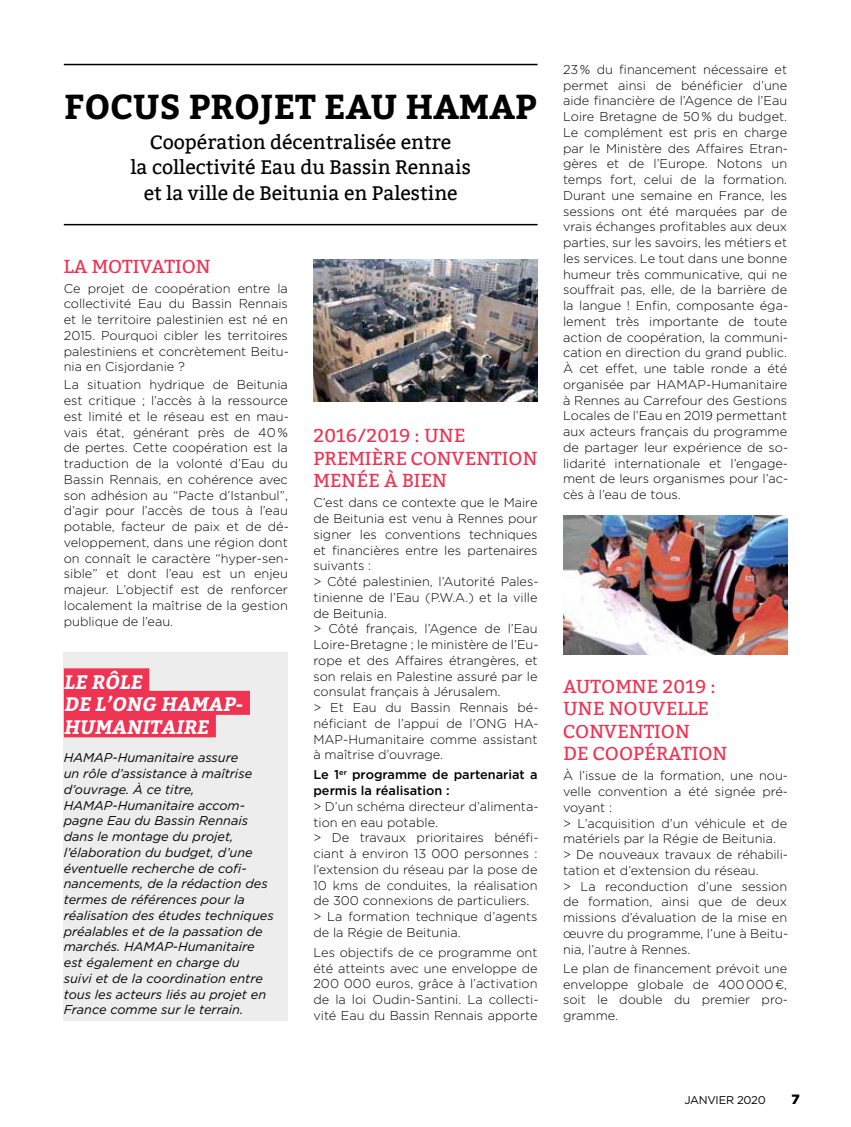
<style>
.page{position:relative;width:851px;height:1127px;background:#fff}
.page>*{position:absolute;margin:0;border:0;box-sizing:border-box;transform-origin:0 0}
.t1{font:700 34.5px "Bitter";color:#000}
.t2{font:19.5px/25.5px "Bitter";color:#000;text-align:center}
.t3{font:italic 700 19.5px/22.5px "Bitter";color:#fff}
.t4{font:18.75px/22.5px "Bitter";color:#ee3353}
.t5{font:900 13.5px "Gotham";color:#000}
.t6{font:300 12.75px/15.8px "Gotham";color:#000;text-align:justify}
.t7{font:italic 12.75px/15.8px "Gotham";color:#000}
.t8{font:500 12.75px/15.8px "Gotham";color:#000}
.t9{font:11.25px "Gotham";letter-spacing:-.02em;color:#000}
.s1{font-style:normal;color:#ee3353}
</style>
<div class="page">
<hr style="left:64px;top:64px;width:473px;height:1px;background:#000">
<hr style="left:64px;top:224px;width:473px;height:1px;background:#000">
<div style="left:64px;top:652px;width:224px;height:368px;background:#ededee"></div>
<img style="left:313px;top:259px;width:224px;height:143px">
<img style="left:563px;top:516px;width:224px;height:139px">
<div style="left:64px;top:668px;width:85px;height:24px;background:#ee3353"></div>
<div style="left:64px;top:691px;width:186px;height:24px;background:#ee3353"></div>
<div style="left:64px;top:713px;width:152px;height:24px;background:#ee3353"></div>
<h1 class="t1" style="left:64px;top:86px;width:149px">FOCUS PRO</h1>
<h1 class="t1" style="left:260px;top:86px;width:89px">JET EAU</h1>
<h1 class="t1" style="left:405px;top:86px;width:27px">HAMAP</h1>
<h2 class="t2" style="left:130px;top:129px;width:342px">COOPÉRATION DÉCENTRALISÉE ENTRE<br>LA COLLECTIVITÉ EAU DU BASSIN RENNAIS<br>ET LA VILLE DE BEITUNIA EN PALESTINE</h2>
<h3 class="t4" style="left:64px;top:255px;width:148px">LA MOTIVATIO N</h3>
<p class="t6" style="left:64px;top:280px;width:226px">Ce projet de coopération entre la collectivité Eau du Bassin Rennais et le territoire palestinien est né en 2015. Pourquoi cibler les territoires palestiniens et concrètement Beitu&shy;nia en Cisjordanie ?</p>
<p class="t6" style="left:64px;top:377px;width:226px">La situation hydrique de Beitunia est critique ; l’accès à la ressource est limité et le réseau est en mau&shy;vais état, générant près de 40% de pertes. Cette coopération est la traduction de la volonté d’Eau du Bassin Rennais, en cohérence avec son adhésion au “Pacte d’Istanbul”, d’agir pour l’accès de tous à l’eau potable, facteur de paix et de dé&shy;veloppement, dans une région dont on connaît le caractère “hyper-sen&shy;sible” et dont l’eau est un enjeu majeur. L’objectif est de renforcer localement la maîtrise de la gestion publique de l’eau.</p>
<h2 class="t3" style="left:64px;top:671px;width:86px">LE RÔLE<span class="s1">I<br></span>DE L’ONG</h2>
<h2 class="t3" style="left:161px;top:693px;width:17px">HAMAP</h2>
<h2 class="t3" style="left:235px;top:693px;width:15px">-<span class="s1">I</span></h2>
<h2 class="t3" style="left:64px;top:716px;width:152px">HUMANITAIRE<span class="s1">I</span></h2>
<p class="t7" style="left:64px;top:750px;width:211px">HAMAP-Humanitaire assure<br>un rôle d’assistance à maîtrise d’ouvrage. À ce titre,<br>HAMAP-Humanitaire accom&shy;pagne Eau du Bassin Rennais dans le montage du projet, l’élaboration du budget, d’une éventuelle recherche de cofi&shy;nancements, de la rédaction des termes de références pour la réalisation des études techniques préalables et de la passation de marchés. HAMAP-Humanitaire est également en charge du<br>suivi et de la coordination entre tous les acteurs liés au projet en<br>France comme sur le terrain.</p>
<h3 class="t4" style="left:313px;top:425px;width:225px">2016/2019 : UNE<br>PREMIÈRE CONVENTION<br>MENÉE À BIEN</h3>
<p class="t6" style="left:313px;top:495px;width:226px;text-align:left">C’est dans ce contexte que le Maire de Beitunia est venu à Rennes pour signer les conventions techniques et financières entre les partenaires suivants :<br>&gt; Côté palestinien, l’Autorité Pales&shy;tinienne de l’Eau (P.W.A.) et la ville de Beitunia.<br>&gt; Côté français, l’Agence de l’Eau<br>Loire-Bretagne ; le ministère de l’Eu&shy;rope et des Affaires étrangères, et son relais en Palestine assuré par le consulat français à Jérusalem.<br>&gt; Et Eau du Bassin Rennais bé&shy;néficiant de l’appui de l’ONG HA-<br>MAP-Humanitaire comme assistant à maîtrise d’ouvrage.</p>
<p class="t8" style="left:313px;top:767px;width:225px">Le 1<sup>er</sup> programme de partenariat a permis la réalisation :</p>
<p class="t6" style="left:313px;top:798px;width:226px;text-align:left">&gt; D’un schéma directeur d’alimenta&shy;tion en eau potable.<br>&gt; De travaux prioritaires bénéfi&shy;ciant à environ 13 000 personnes : l’extension du réseau par la pose de<br>10 kms de conduites, la réalisation de 300 connexions de particuliers. &gt; La formation technique d’agents de la Régie de Beitunia.</p>
<p class="t6" style="left:313px;top:944px;width:226px">Les objectifs de ce programme ont été atteints avec une enveloppe de 200 000 euros, grâce à l’activation de la loi Oudin-Santini. La collecti&shy;vité Eau du Bassin Rennais apporte</p>
<p class="t6" style="left:563px;top:61px;width:226px">23% du financement nécessaire et permet ainsi de bénéficier d’une aide financière de l’Agence de l’Eau Loire Bretagne de 50% du budget.<br>Le complément est pris en charge par le Ministère des Affaires Etran&shy;gères et de l’Europe. Notons un temps fort, celui de la formation.<br>Durant une semaine en France, les sessions ont été marquées par de vrais échanges profitables aux deux parties, sur les savoirs, les métiers et les services. Le tout dans une bonne humeur très communicative, qui ne souffrait pas, elle, de la barrière de la langue ! Enfin, composante éga&shy;lement très importante de toute action de coopération, la communi&shy;cation en direction du grand public.<br>À cet effet, une table ronde a été organisée par HAMAP-Humanitaire à Rennes au Carrefour des Gestions Locales de l’Eau en 2019 permettant aux acteurs français du programme de partager leur expérience de so&shy;lidarité internationale et l’engage&shy;ment de leurs organismes pour l’ac&shy;cès à l’eau de tous.</p>
<h3 class="t4" style="left:563px;top:675px;width:154px">AUTOMNE 2019 :<br>UNE NOUVELLE<br>CONVENTION<br>DE COOP</h3>
<h3 class="t4" style="left:644px;top:743px;width:84px">ÉRATION</h3>
<p class="t6" style="left:563px;top:768px;width:226px;text-align:left">À l’issue de la formation, une nou&shy;velle convention a été signée pré&shy;voyant :<br>&gt; L’acquisition d’un véhicule et de matériels par la Régie de Beitunia.<br>&gt; De nouveaux travaux de réhabili&shy;tation et d’extension du réseau.<br>&gt; La reconduction d’une session de formation, ainsi que de deux missions d’évaluation de la mise en œuvre du programme, l’une à Beitu&shy;nia, l’autre à Rennes.</p>
<p class="t6" style="left:563px;top:960px;width:226px">Le plan de financement prévoit une enveloppe globale de 400000€, soit le double du premier pro&shy;gramme.</p>
<p class="t9" style="left:684px;top:1093px;width:83px">JANVIER 2020</p>
<p class="t5" style="left:791px;top:1091px;width:10px">7</p>
</div>
